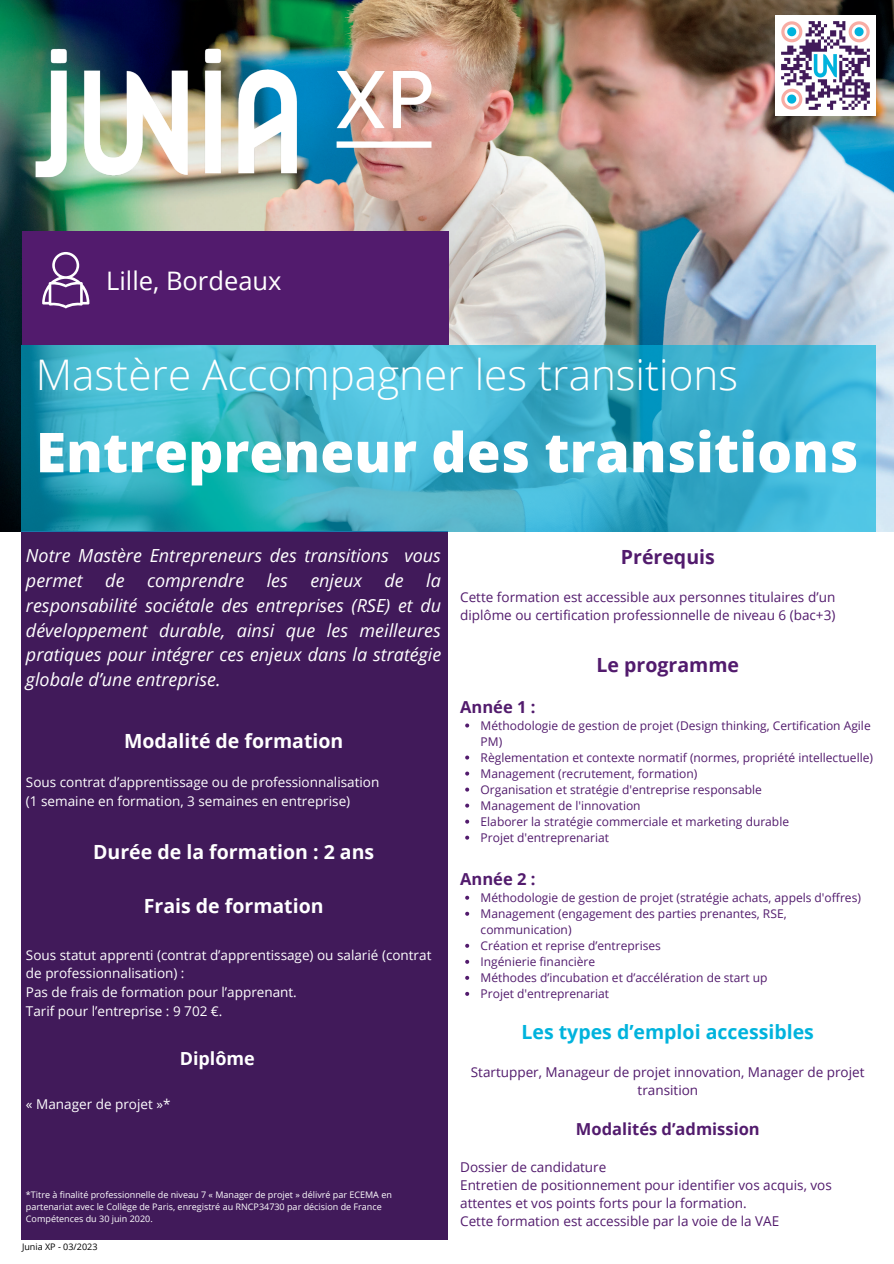
<style>
.page{position:relative;width:894px;height:1264px;background:#fff}
.page>*{position:absolute;margin:0;border:0;box-sizing:border-box;transform-origin:0 0}
.t1{font:800 55.05px "Open Sans";color:#fff}
.t2{font:300 42.15px "Open Sans";color:#fff}
.t3{font:25.5px "Open Sans";color:#fff}
.t4{font:700 19.5px "Open Sans";color:#fff}
.t5{font:700 19.5px "Open Sans";color:#00b3dd}
.t6{font:700 19.5px "Open Sans";color:#521b6d}
.t7{font:italic 18px/24.8px "Open Sans";color:#fff;text-align:justify}
.t8{font:700 18px "Open Sans";color:#fff}
.t9{font:700 16.5px "Open Sans";color:#521b6d}
.t10{font:13.5px/18px "Open Sans";color:#521b6d}
.t11{font:13.5px/18.8px "Open Sans";color:#fff}
.t12{font:12px/16px "Open Sans";color:#521b6d}
.t13{font:9px/12px "Open Sans";color:#fff}
.t14{font:9px "Open Sans";color:#000}
</style>
<div class="page">
<img style="left:0;top:0;width:893px;height:531px">
<div style="left:21px;top:531px;width:426px;height:708px;background:#411a5a"></div>
<svg style="left:21px;top:345px;width:854px;height:186px;background:#3bb1ca"></svg>
<div style="left:22px;top:232px;width:426px;height:113px;background:#521b6d"></div>
<img style="left:0;top:0;width:489px;height:232px">
<img style="left:774px;top:16px;width:101px;height:100px">
<svg style="left:42px;top:252px;width:47px;height:56px"></svg>
<svg style="left:465px;top:723px;width:4px;height:4px"></svg>
<svg style="left:465px;top:755px;width:4px;height:4px"></svg>
<svg style="left:465px;top:771px;width:4px;height:4px"></svg>
<svg style="left:465px;top:787px;width:4px;height:4px"></svg>
<svg style="left:465px;top:803px;width:4px;height:4px"></svg>
<svg style="left:465px;top:819px;width:4px;height:4px"></svg>
<svg style="left:465px;top:835px;width:4px;height:4px"></svg>
<svg style="left:465px;top:895px;width:4px;height:4px"></svg>
<svg style="left:465px;top:911px;width:4px;height:4px"></svg>
<svg style="left:465px;top:943px;width:4px;height:4px"></svg>
<svg style="left:465px;top:959px;width:4px;height:4px"></svg>
<svg style="left:465px;top:975px;width:4px;height:4px"></svg>
<svg style="left:465px;top:991px;width:4px;height:4px"></svg>
<h3 class="t3" style="left:106px;top:262px;width:177px">Lille, Bordeaux</h3>
<h2 class="t2" style="left:36px;top:344px;width:703px">Mastère Accompagner les transitions</h2>
<h1 class="t1" style="left:36px;top:413px;width:823px">Entrepreneur des transitions</h1>
<p class="t7" style="left:26px;top:543px;width:416px">Notre Mastère Entrepreneurs des transitions vous permet de comprendre les enjeux de la responsabilité sociétale des entreprises (RSE) et du développement durable, ainsi que les meilleures pratiques pour intégrer ces enjeux dans la stratégie globale d’une entreprise.</p>
<h3 class="t4" style="left:124px;top:727px;width:221px">Modalité de formation</h3>
<p class="t11" style="left:26px;top:772px;width:355px">Sous contrat d’apprentissage ou de professionnalisation (1 semaine en formation, 3 semaines en entreprise)</p>
<h3 class="t4" style="left:93px;top:838px;width:282px">Durée de la formation : 2 ans</h3>
<h3 class="t4" style="left:144px;top:892px;width:181px">Frais de formation</h3>
<p class="t11" style="left:26px;top:944px;width:407px">Sous statut apprenti (contrat d’apprentissage) ou salarié (contrat de professionnalisation) :<br>Pas de frais de formation pour l’apprenant.<br>Tarif pour l’entreprise : 9 702 €.</p>
<h3 class="t8" style="left:180px;top:1045px;width:77px">Diplôme</h3>
<p class="t11" style="left:26px;top:1094px;width:146px">« Manager de projet »*</p>
<p class="t13" style="left:26px;top:1188px;width:367px">*Titre à finalité professionnelle de niveau 7 « Manager de projet » délivré par ECEMA en partenariat avec le Collège de Paris, enregistré au RNCP34730 par décision de France<br>Compétences du 30 juin 2020.</p>
<p class="t14" style="left:22px;top:1239px;width:77px">Junia XP - 03/2023</p>
<h3 class="t6" style="left:620px;top:543px;width:95px">Prérequis</h3>
<p class="t10" style="left:460px;top:588px;width:376px">Cette formation est accessible aux personnes titulaires d’un diplôme ou certification professionnelle de niveau 6 (bac+3)</p>
<h3 class="t6" style="left:596px;top:651px;width:144px">Le programme</h3>
<h3 class="t9" style="left:460px;top:695px;width:77px">Année 1 :</h3>
<p class="t12" style="left:480px;top:716px;width:394px">Méthodologie de gestion de projet (Design thinking, Certification Agile PM)<br>Règlementation et contexte normatif (normes, propriété intellectuelle)<br>Management (recrutement, formation)<br>Organisation et stratégie d'entreprise responsable<br>Management de l'innovation<br>Elaborer la stratégie commerciale et marketing durable<br>Projet d'entreprenariat</p>
<h3 class="t9" style="left:460px;top:867px;width:77px">Année 2 :</h3>
<p class="t12" style="left:480px;top:889px;width:382px">Méthodologie de gestion de projet (stratégie achats, appels d'offres)<br>Management (engagement des parties prenantes, RSE, communication)<br>Création et reprise d’entreprises<br>Ingénierie financière<br>Méthodes d’incubation et d’accélération de start up<br>Projet d'entreprenariat</p>
<h3 class="t5" style="left:521px;top:1018px;width:294px">Les types d’emploi accessibles</h3>
<p class="t10" style="left:471px;top:1062px;width:395px;text-align:center">Startupper, Manageur de projet innovation, Manager de projet transition</p>
<h3 class="t9" style="left:575px;top:1117px;width:185px">Modalités d’admission</h3>
<p class="t10" style="left:460px;top:1157px;width:373px">Dossier de candidature<br>Entretien de positionnement pour identifier vos acquis, vos attentes et vos points forts pour la formation.<br>Cette formation est accessible par la voie de la VAE</p>
</div>
